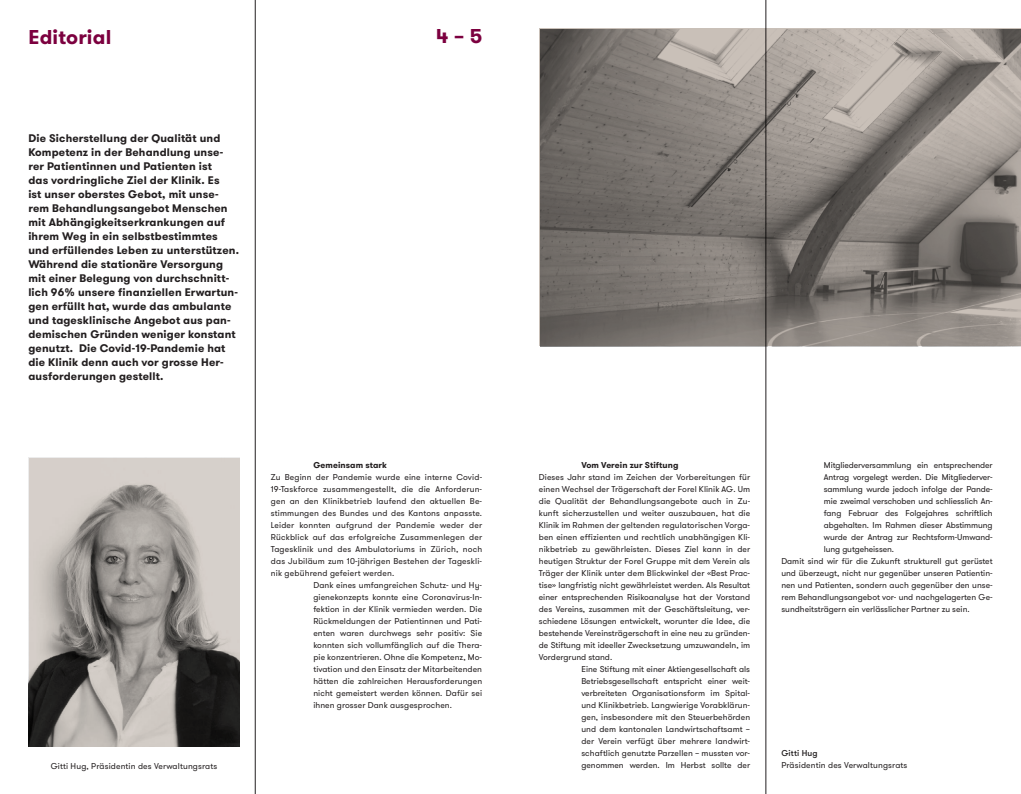
<style>
.page{position:relative;width:1021px;height:794px;background:#fff}
.page>*{position:absolute;margin:0;border:0;box-sizing:border-box;transform-origin:0 0}
.t1{font:700 20px "GT Walsheim";letter-spacing:.01em;color:#7c003f}
.t2{font:700 11px/14px "GT Walsheim";letter-spacing:.015em;color:#231f20}
.t3{font:8.5px "GT Walsheim";letter-spacing:.01em;color:#231f20}
.t4{font:8.5px "GT Walsheim";letter-spacing:-.01em;color:#231f20}
.t5{font:700 8.5px "GT Walsheim";letter-spacing:.01em;color:#231f20}
.t6{font:500 8.5px "GT Walsheim";letter-spacing:.015em;color:#231f20}
</style>
<div class="page">
<hr style="left:255px;top:0;width:1px;height:794px;background:#231f20">
<hr style="left:765px;top:0;width:1px;height:794px;background:#231f20">
<svg style="left:29px;top:459px;width:210px;height:288px"></svg>
<img style="left:540px;top:29px;width:480px;height:317px">
<h1 class="t1" style="left:28px;top:24px;width:84px">Editorial</h1>
<h1 class="t1" style="left:436px;top:23px;width:48px">4 – 5</h1>
<p class="t2" style="left:28px;top:131px;width:212px">Die Sicherstellung der Qualität und Kompetenz in der Behandlung unse&shy;rer Patientinnen und Patienten ist<br>das vordringliche Ziel der Klinik. Es<br>ist unser oberstes Gebot, mit unse&shy;rem Behandlungsangebot Menschen mit Abhängigkeitserkrankungen auf ihrem Weg in ein selbstbestimmtes und erfüllendes Leben zu unterstützen.<br>Während die stationäre Versorgung mit einer Belegung von durchschnitt&shy;lich 96% unsere finanziellen Erwartun&shy;gen erfüllt hat, wurde das ambulante und tagesklinische Angebot aus pan&shy;demischen Gründen weniger konstant genutzt. Die Covid-19-Pandemie hat die Klinik denn auch vor grosse Her&shy;ausforderungen gestellt.</p>
<p class="t3" style="left:51px;top:760px;width:168px">Gitti Hug, Präsidentin des Verwaltungsrats</p>
<p class="t5" style="left:313px;top:459px;width:75px">Gemeinsam stark</p>
<p class="t3" style="left:271px;top:472px;width:213px">Zu Beginn der Pandemie wurde eine interne Covid-</p>
<p class="t3" style="left:271px;top:484px;width:213px">19-Taskforce zusammengestellt, die die Anforderun-</p>
<p class="t3" style="left:271px;top:496px;width:213px">gen an den Klinikbetrieb laufend den aktuellen Be-</p>
<p class="t3" style="left:271px;top:508px;width:213px">stimmungen des Bundes und des Kantons anpasste.</p>
<p class="t3" style="left:271px;top:520px;width:213px">Leider konnten aufgrund der Pandemie weder der</p>
<p class="t3" style="left:271px;top:532px;width:213px">Rückblick auf das erfolgreiche Zusammenlegen der</p>
<p class="t3" style="left:271px;top:544px;width:213px">Tagesklinik und des Ambulatoriums in Zürich, noch</p>
<p class="t3" style="left:271px;top:556px;width:213px">das Jubiläum zum 10-jährigen Bestehen der Tageskli-</p>
<p class="t3" style="left:271px;top:568px;width:125px">nik gebührend gefeiert werden.</p>
<p class="t3" style="left:313px;top:580px;width:170px">Dank eines umfangreichen Schutz- und Hy-</p>
<p class="t3" style="left:313px;top:592px;width:170px">gienekonzepts konnte eine Coronavirus-In-</p>
<p class="t3" style="left:313px;top:604px;width:170px">fektion in der Klinik vermieden werden. Die</p>
<p class="t3" style="left:313px;top:616px;width:170px">Rückmeldungen der Patientinnen und Pati-</p>
<p class="t3" style="left:313px;top:628px;width:170px">enten waren durchwegs sehr positiv: Sie</p>
<p class="t3" style="left:313px;top:640px;width:170px">konnten sich vollumfänglich auf die Thera-</p>
<p class="t3" style="left:313px;top:652px;width:170px">pie konzentrieren. Ohne die Kompetenz, Mo-</p>
<p class="t3" style="left:313px;top:664px;width:170px">tivation und den Einsatz der Mitarbeitenden</p>
<p class="t3" style="left:313px;top:676px;width:170px">hätten die zahlreichen Herausforderungen</p>
<p class="t3" style="left:313px;top:688px;width:170px">nicht gemeistert werden können. Dafür sei</p>
<p class="t3" style="left:313px;top:700px;width:140px">ihnen grosser Dank ausgesprochen.</p>
<p class="t5" style="left:581px;top:459px;width:99px">Vom Verein zur Stiftung</p>
<p class="t3" style="left:539px;top:472px;width:213px">Dieses Jahr stand im Zeichen der Vorbereitungen für</p>
<p class="t3" style="left:539px;top:484px;width:213px">einen Wechsel der Trägerschaft der Forel Klinik AG. Um</p>
<p class="t3" style="left:539px;top:496px;width:213px">die Qualität der Behandlungsangebote auch in Zu-</p>
<p class="t3" style="left:539px;top:508px;width:213px">kunft sicherzustellen und weiter auszubauen, hat die</p>
<p class="t3" style="left:539px;top:520px;width:213px">Klinik im Rahmen der geltenden regulatorischen Vorga-</p>
<p class="t3" style="left:539px;top:532px;width:213px">ben einen effizienten und rechtlich unabhängigen Kli-</p>
<p class="t3" style="left:539px;top:544px;width:213px">nikbetrieb zu gewährleisten. Dieses Ziel kann in der</p>
<p class="t3" style="left:539px;top:556px;width:213px">heutigen Struktur der Forel Gruppe mit dem Verein als</p>
<p class="t3" style="left:539px;top:568px;width:213px">Träger der Klinik unter dem Blickwinkel der «Best Prac-</p>
<p class="t3" style="left:539px;top:580px;width:213px">tise» langfristig nicht gewährleistet werden. Als Resultat</p>
<p class="t3" style="left:539px;top:592px;width:213px">einer entsprechenden Risikoanalyse hat der Vorstand</p>
<p class="t3" style="left:539px;top:604px;width:213px">des Vereins, zusammen mit der Geschäftsleitung, ver-</p>
<p class="t3" style="left:539px;top:616px;width:213px">schiedene Lösungen entwickelt, worunter die Idee, die</p>
<p class="t3" style="left:539px;top:628px;width:213px">bestehende Vereinsträgerschaft in eine neu zu gründen-</p>
<p class="t3" style="left:539px;top:640px;width:213px">de Stiftung mit ideeller Zwecksetzung umzuwandeln, im</p>
<p class="t3" style="left:539px;top:652px;width:75px">Vordergrund stand.</p>
<p class="t3" style="left:581px;top:664px;width:170px">Eine Stiftung mit einer Aktiengesellschaft als</p>
<p class="t3" style="left:581px;top:676px;width:170px">Betriebsgesellschaft entspricht einer weit-</p>
<p class="t3" style="left:581px;top:688px;width:170px">verbreiteten Organisationsform im Spital-</p>
<p class="t3" style="left:581px;top:700px;width:170px">und Klinikbetrieb. Langwierige Vorabklärun-</p>
<p class="t3" style="left:581px;top:712px;width:170px">gen, insbesondere mit den Steuerbehörden</p>
<p class="t3" style="left:581px;top:724px;width:170px">und dem kantonalen Landwirtschaftsamt –</p>
<p class="t3" style="left:581px;top:736px;width:170px">der Verein verfügt über mehrere landwirt-</p>
<p class="t3" style="left:581px;top:748px;width:170px">schaftlich genutzte Parzellen – mussten vor-</p>
<p class="t3" style="left:581px;top:760px;width:170px">genommen werden. Im Herbst sollte der</p>
<p class="t4" style="left:823px;top:460px;width:170px">Mitgliederversammlung ein entsprechender</p>
<p class="t4" style="left:823px;top:472px;width:170px">Antrag vorgelegt werden. Die Mitgliederver-</p>
<p class="t4" style="left:823px;top:484px;width:170px">sammlung wurde jedoch infolge der Pande-</p>
<p class="t4" style="left:823px;top:496px;width:170px">mie zweimal verschoben und schliesslich An-</p>
<p class="t4" style="left:823px;top:508px;width:170px">fang Februar des Folgejahres schriftlich</p>
<p class="t4" style="left:823px;top:520px;width:170px">abgehalten. Im Rahmen dieser Abstimmung</p>
<p class="t4" style="left:823px;top:532px;width:170px">wurde der Antrag zur Rechtsform-Umwand-</p>
<p class="t4" style="left:823px;top:544px;width:72px">lung gutgeheissen.</p>
<p class="t3" style="left:781px;top:556px;width:213px">Damit sind wir für die Zukunft strukturell gut gerüstet</p>
<p class="t3" style="left:781px;top:568px;width:213px">und überzeugt, nicht nur gegenüber unseren Patientin-</p>
<p class="t3" style="left:781px;top:580px;width:213px">nen und Patienten, sondern auch gegenüber den unse-</p>
<p class="t3" style="left:781px;top:592px;width:213px">rem Behandlungsangebot vor- und nachgelagerten Ge-</p>
<p class="t3" style="left:781px;top:604px;width:190px">sundheitsträgern ein verlässlicher Partner zu sein.</p>
<p class="t6" style="left:781px;top:748px;width:38px">Gitti Hug</p>
<p class="t3" style="left:781px;top:760px;width:127px">Präsidentin des Verwaltungsrats</p>
</div>
